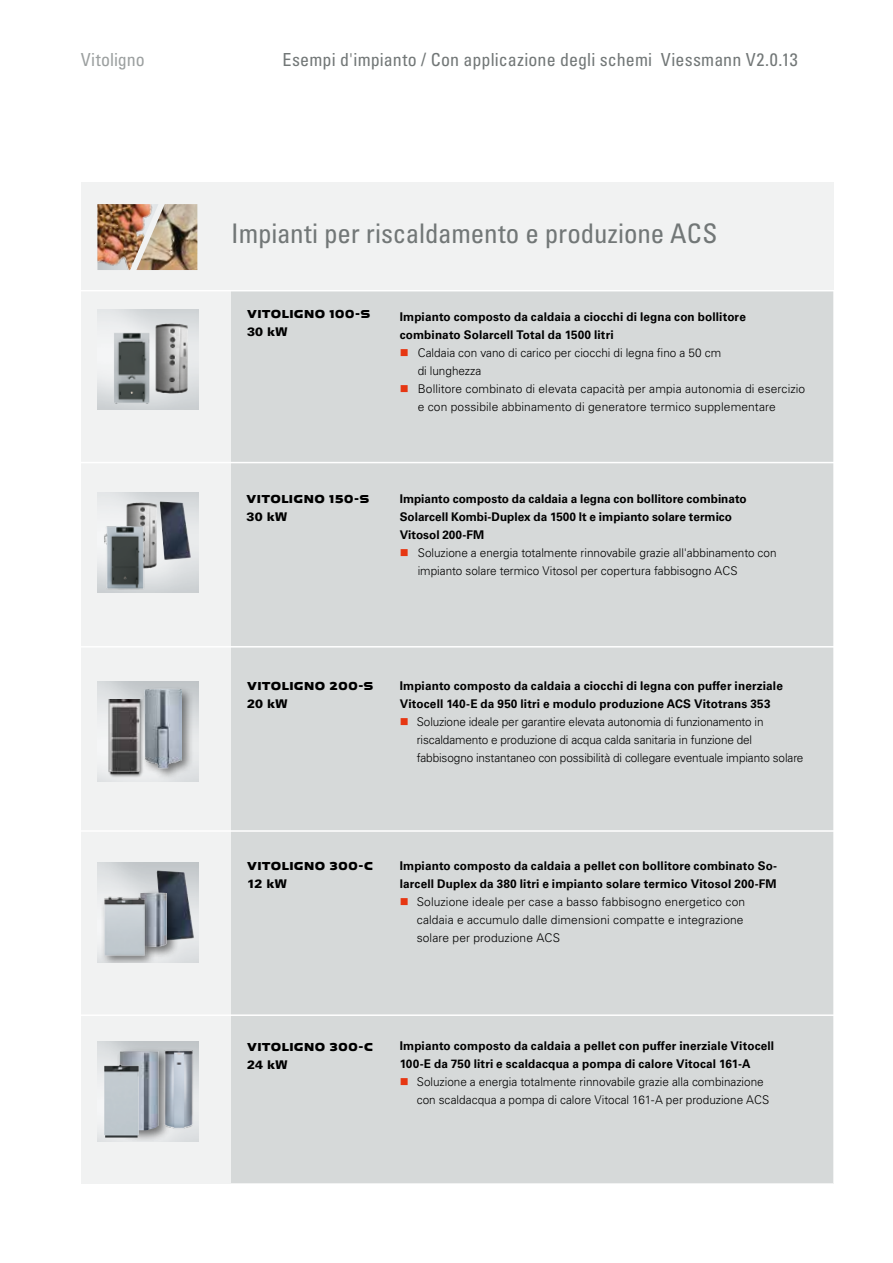
<style>
.page{position:relative;width:893px;height:1263px;background:#fff}
.page>*{position:absolute;margin:0;border:0;box-sizing:border-box;transform-origin:0 0}
.t1{font:condensed 27px "Univers LTCYR 57";letter-spacing:-.005em;color:#727777}
.t2{font:condensed 18px "Univers LTCYR 57";letter-spacing:.005em;color:#727777}
.t3{font:condensed 18px "Univers LTCYR 57";color:#9ca0a0}
.t4{font:300 12px/18px "Univers LTCYR 45";color:#000}
.t5{font:700 12px/18px "Univers LTCYR 65";letter-spacing:.01em;color:#000}
.t6{font:12px "VIESSMANN Normal";letter-spacing:.005em;color:#000}
.t7{font:900 12px "Univers LTCYR 75";letter-spacing:.02em;color:#000}
.s1{color:#e63612}
</style>
<div class="page">
<div style="left:81px;top:182px;width:752px;height:1002px;background:#f1f2f2"></div>
<div style="left:231px;top:291px;width:602px;height:892px;background:#d6d9d9"></div>
<hr style="left:72px;top:1014px;width:776px;height:2px;background:#fff">
<hr style="left:78px;top:830px;width:758px;height:2px;background:#fff">
<hr style="left:70px;top:646px;width:774px;height:1px;background:#fff">
<hr style="left:71px;top:462px;width:773px;height:1px;background:#fff">
<img style="left:98px;top:309px;width:100px;height:100px">
<img style="left:114px;top:332px;width:36px;height:72px">
<img style="left:156px;top:324px;width:31px;height:70px">
<img style="left:160px;top:501px;width:31px;height:59px">
<img style="left:127px;top:503px;width:29px;height:66px">
<img style="left:103px;top:513px;width:45px;height:78px">
<img style="left:98px;top:682px;width:100px;height:100px">
<div style="left:141px;top:685px;width:53px;height:95px;background:#000;opacity:.52"></div>
<img style="left:145px;top:689px;width:37px;height:80px">
<img style="left:105px;top:700px;width:47px;height:82px">
<img style="left:157px;top:870px;width:37px;height:71px">
<div style="left:136px;top:888px;width:43px;height:71px;background:#000;opacity:.52"></div>
<img style="left:140px;top:893px;width:27px;height:54px">
<div style="left:101px;top:894px;width:55px;height:68px;background:#000;opacity:.52"></div>
<img style="left:103px;top:894px;width:43px;height:62px">
<div style="left:117px;top:1047px;width:54px;height:95px;background:#000;opacity:.52"></div>
<img style="left:120px;top:1051px;width:36px;height:79px">
<img style="left:156px;top:1044px;width:43px;height:89px">
<img style="left:104px;top:1065px;width:35px;height:72px">
<hr style="left:0;top:290px;width:893px;height:1px;background:#fff">
<img style="left:158px;top:204px;width:39px;height:66px">
<img style="left:97px;top:204px;width:61px;height:66px">
<h2 class="t3" style="left:81px;top:48px;width:66px">Vitoligno</h2>
<h2 class="t2" style="left:283px;top:48px;width:517px">Esempi d'impianto / Con applicazione degli schemi Viessmann V2.0.13</h2>
<h1 class="t1" style="left:231px;top:216px;width:488px">Impianti per riscaldamento e produzione ACS</h1>
<p class="t6" style="left:247px;top:306px;width:125px">VITOLIGNO 100-S</p>
<p class="t7" style="left:247px;top:323px;width:42px">30 kW</p>
<p class="t5" style="left:400px;top:307px;width:348px">Impianto composto da caldaia a ciocchi di legna con bollitore combinato Solarcell Total da 1500 litri</p>
<p class="t4" style="left:418px;top:344px;width:305px;text-indent:-18px"><span class="s1">■</span> Caldaia con vano di carico per ciocchi di legna fino a 50 cm di lunghezza</p>
<p class="t4" style="left:418px;top:380px;width:389px;text-indent:-18px"><span class="s1">■</span> Bollitore combinato di elevata capacità per ampia autonomia di esercizio e con possibile abbinamento di generatore termico supplementare</p>
<p class="t6" style="left:247px;top:491px;width:124px">VITOLIGNO 150-S</p>
<p class="t7" style="left:247px;top:508px;width:42px">30 kW</p>
<p class="t5" style="left:400px;top:489px;width:349px">Impianto composto da caldaia a legna con bollitore combinato<br>Solarcell Kombi-Duplex da 1500 lt e impianto solare termico<br>Vitosol 200-FM</p>
<p class="t4" style="left:418px;top:543px;width:360px;text-indent:-18px"><span class="s1">■</span> Soluzione a energia totalmente rinnovabile grazie all'abbinamento con impianto solare termico Vitosol per copertura fabbisogno ACS</p>
<p class="t6" style="left:247px;top:678px;width:128px">VITOLIGNO 200-S</p>
<p class="t7" style="left:247px;top:696px;width:42px">20 kW</p>
<p class="t5" style="left:400px;top:676px;width:385px">Impianto composto da caldaia a ciocchi di legna con puffer inerziale<br>Vitocell 140-E da 950 litri e modulo produzione ACS Vitotrans 353</p>
<p class="t4" style="left:417px;top:712px;width:388px;text-indent:-17px"><span class="s1">■</span> Soluzione ideale per garantire elevata autonomia di funzionamento in riscaldamento e produzione di acqua calda sanitaria in funzione del fabbisogno instantaneo con possibilità di collegare eventuale impianto solare</p>
<p class="t6" style="left:247px;top:858px;width:128px">VITOLIGNO 300-C</p>
<p class="t7" style="left:247px;top:875px;width:41px">12 kW</p>
<p class="t5" style="left:400px;top:856px;width:379px">Impianto composto da caldaia a pellet con bollitore combinato So&shy;larcell Duplex da 380 litri e impianto solare termico Vitosol 200-FM</p>
<p class="t4" style="left:417px;top:893px;width:330px;text-indent:-17px"><span class="s1">■</span> Soluzione ideale per case a basso fabbisogno energetico con caldaia e accumulo dalle dimensioni compatte e integrazione solare per produzione ACS</p>
<p class="t6" style="left:247px;top:1039px;width:128px">VITOLIGNO 300-C</p>
<p class="t7" style="left:247px;top:1056px;width:42px">24 kW</p>
<p class="t5" style="left:400px;top:1036px;width:376px">Impianto composto da caldaia a pellet con puffer inerziale Vitocell<br>100-E da 750 litri e scaldacqua a pompa di calore Vitocal 161-A</p>
<p class="t4" style="left:417px;top:1073px;width:354px;text-indent:-17px"><span class="s1">■</span> Soluzione a energia totalmente rinnovabile grazie alla combinazione con scaldacqua a pompa di calore Vitocal 161-A per produzione ACS</p>
</div>
